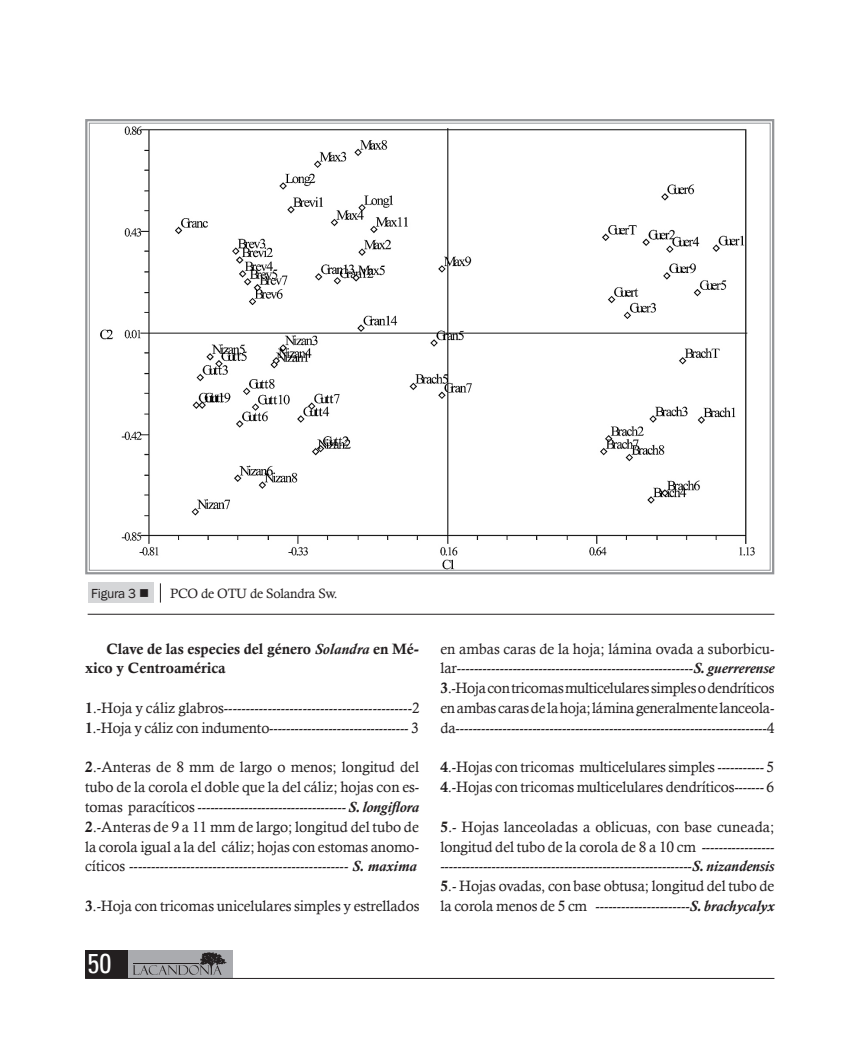
<style>
.page{position:relative;width:851px;height:1063px;background:#fff}
.page>*{position:absolute;margin:0;border:0;box-sizing:border-box;transform-origin:0 0}
.t1{font:condensed 27px "Univers";color:#fff}
.t2{font:15px/19.8px "Calisto";letter-spacing:-.01em;color:#231f20;text-align:justify}
.t3{font:15px/19.8px "Calis MT Bol";color:#231f20}
.t4{font:13.5px "Calisto";letter-spacing:-.02em;color:#231f20}
.t5{font:13.5px "Franklin Gothic";letter-spacing:-.02em;color:#231f20}
.s1{font-family:"Calisto";font-weight:700;font-style:italic}
.s2{font-family:"Calis MT Bol"}
.s3{font-weight:700;font-style:italic}
</style>
<div class="page">
<div style="left:85px;top:951px;width:147px;height:27px;background:#aaabaf"></div>
<div style="left:85px;top:951px;width:43px;height:27px;background:#231f20"></div>
<hr style="left:85px;top:978px;width:689px;height:1px;background:#231f20">
<svg style="left:133px;top:952px;width:94px;height:23px"></svg>
<svg style="left:85px;top:119px;width:690px;height:456px"></svg>
<div style="left:88px;top:583px;width:65px;height:20px;background:#d5d6d8"></div>
<svg style="left:160px;top:583px;width:1px;height:20px"></svg>
<hr style="left:88px;top:614px;width:686px;height:1px;background:#231f20">
<p class="t5" style="left:91px;top:586px;width:59px">Figura 3 ■</p>
<p class="t4" style="left:170px;top:585px;width:169px">PCO de OTU de Solandra Sw.</p>
<p class="t3" style="left:85px;top:641px;width:335px;text-indent:21px">Clave de las especies del género <span class="s1">Solandra</span> en Mé&shy;xico y Centroamérica</p>
<p class="t2" style="left:85px;top:698px;width:336px"><span class="s2">1</span>.-Hoja y cáliz glabros-------------------------------------------2<br><span class="s2">1</span>.-Hoja y cáliz con indumento--------------------------------- 3</p>
<p class="t2" style="left:85px;top:757px;width:335px"><span class="s2">2</span>.-Anteras de 8 mm de largo o menos; longitud del tubo de la corola el doble que la del cáliz; hojas con es&shy;tomas paracíticos ----------------------------------- <span class="s3">S. longiflora </span><span class="s2">2</span>.-Anteras de 9 a 11 mm de largo; longitud del tubo de la corola igual a la del cáliz; hojas con estomas anomo&shy;cíticos -------------------------------------------------- <span class="s3">S. maxima</span></p>
<p class="t2" style="left:85px;top:896px;width:336px"><span class="s2">3</span>.-Hoja con tricomas unicelulares simples y estrellados</p>
<h1 class="t1" style="left:88px;top:947px;width:25px">50</h1>
<p class="t2" style="left:440px;top:639px;width:335px">en ambas caras de la hoja; lámina ovada a suborbicu&shy;lar-------------------------------------------------------<span class="s3">S. guerrerense </span><span class="s2">3</span>.-Hoja con tricomas multicelulares simples o dendríticos en ambas caras de la hoja; lámina generalmente lanceola&shy;da-------------------------------------------------------------------------4</p>
<p class="t2" style="left:440px;top:757px;width:335px"><span class="s2">4</span>.-Hojas con tricomas multicelulares simples ----------- 5<br><span class="s2">4</span>.-Hojas con tricomas multicelulares dendríticos------- 6</p>
<p class="t2" style="left:440px;top:817px;width:335px"><span class="s2">5</span>.- Hojas lanceoladas a oblicuas, con base cuneada; longitud del tubo de la corola de 8 a 10 cm ----------------- -----------------------------------------------------------<span class="s3">S. nizandensis </span><span class="s2">5</span>.- Hojas ovadas, con base obtusa; longitud del tubo de la corola menos de 5 cm ----------------------<span class="s3">S. brachycalyx</span></p>
</div>
